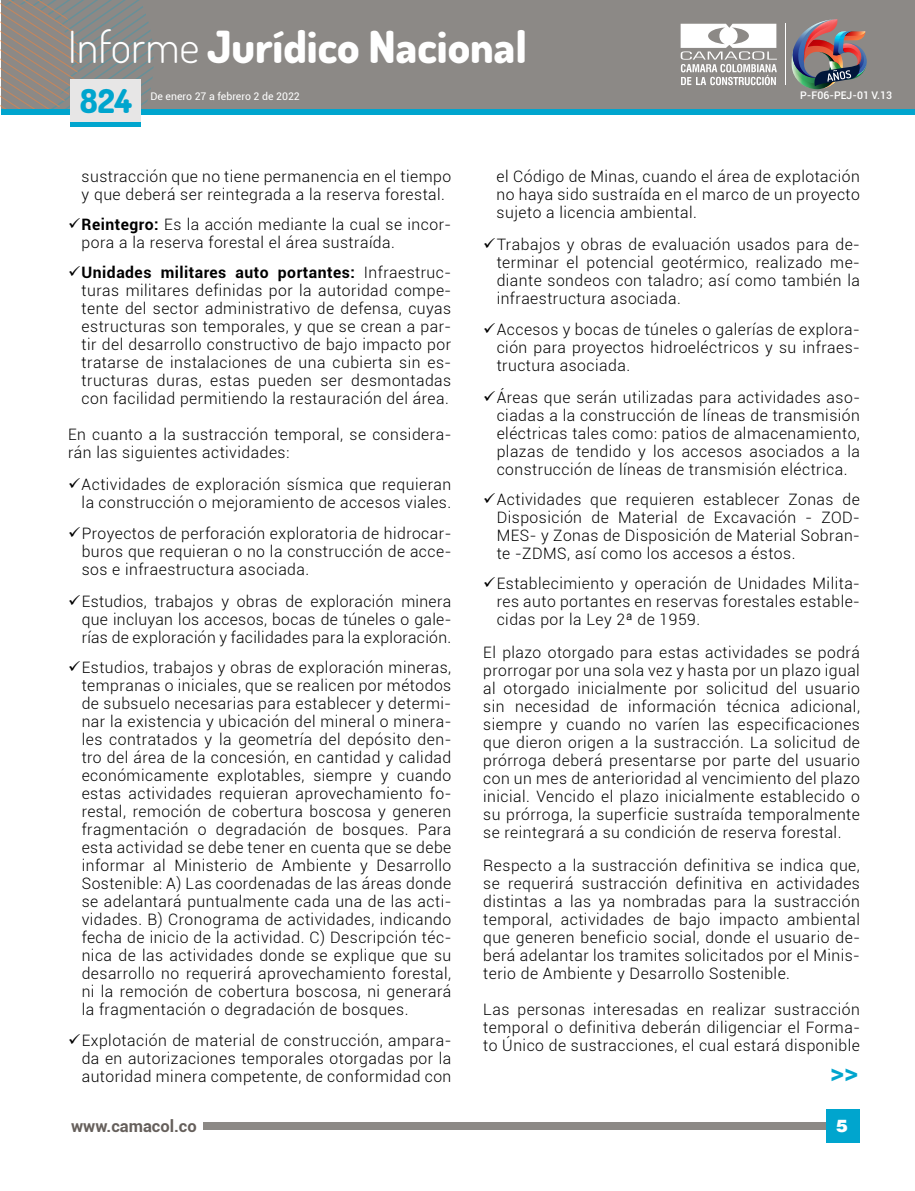
<style>
.page{position:relative;width:915px;height:1191px;background:#fff}
.page>*{position:absolute;margin:0;border:0;box-sizing:border-box;transform-origin:0 0}
.t1{font:800 44.25px "Dosis";color:#fff}
.t2{font:800 33px "Dosis";color:#00a5ce}
.t3{font:700 27px "Roboto";color:#00a5ce}
.t4{font:900 19.5px "Roboto";color:#fff}
.t5{font:900 19.5px "Helvetica";color:#fff}
.t6{font:700 16.5px "Roboto";color:#66605c}
.t7{font:300 15.75px/18px "Roboto";letter-spacing:.03em;color:#000;text-align:justify}
.t8{font:10.5px "Roboto";color:#fff}
.t9{font:500 10.5px "Roboto";color:#fff}
.s1{font-weight:300}
.s2{font-weight:700}
</style>
<div class="page">
<div style="left:203px;top:1122px;width:655px;height:7px;background:#8c8986"></div>
<div style="left:825px;top:1109px;width:33px;height:34px;background:#00a5ce"></div>
<div style="left:1px;top:0;width:913px;height:108px;background:#8c8986"></div>
<div style="left:1px;top:109px;width:913px;height:5px;background:#00a5ce"></div>
<svg style="left:1px;top:0;width:158px;height:109px"></svg>
<div style="left:70px;top:122px;width:70px;height:5px;background:#00a5ce"></div>
<div style="left:70px;top:79px;width:70px;height:43px;background:#e7e6e6"></div>
<img style="left:791px;top:19px;width:75px;height:70px">
<svg style="left:680px;top:24px;width:96px;height:61px"></svg>
<hr style="left:785px;top:24px;width:1px;height:61px;background:#fff">
<h1 class="t1" style="left:68px;top:18px;width:460px"><span class="s1">Informe</span> Jurídico Nacional</h1>
<h2 class="t2" style="left:80px;top:80px;width:53px">824</h2>
<p class="t8" style="left:150px;top:89px;width:151px">De enero 27 a febrero 2 de 2022</p>
<p class="t9" style="left:800px;top:87px;width:93px">P-F06-PEJ-01 V.13</p>
<p class="t7" style="left:82px;top:167px;width:371px">sustracción que no tiene permanencia en el tiempo y que deberá ser reintegrada a la reserva forestal.</p>
<p class="t7" style="left:82px;top:215px;width:371px;text-indent:-14px">✓<span class="s2">Reintegro:</span> Es la acción mediante la cual se incor&shy;pora a la reserva forestal el área sustraída.</p>
<p class="t7" style="left:82px;top:263px;width:371px;text-indent:-14px">✓<span class="s2">Unidades militares auto portantes:</span> Infraestruc&shy;turas militares definidas por la autoridad compe&shy;tente del sector administrativo de defensa, cuyas estructuras son temporales, y que se crean a par&shy;tir del desarrollo constructivo de bajo impacto por tratarse de instalaciones de una cubierta sin es&shy;tructuras duras, estas pueden ser desmontadas con facilidad permitiendo la restauración del área.</p>
<p class="t7" style="left:68px;top:425px;width:384px">En cuanto a la sustracción temporal, se considera&shy;rán las siguientes actividades:</p>
<p class="t7" style="left:68px;top:474px;width:384px;text-align:right">✓Actividades de exploración sísmica que requieran la construcción o mejoramiento de accesos viales.</p>
<p class="t7" style="left:82px;top:524px;width:371px;text-indent:-14px">✓Proyectos de perforación exploratoria de hidrocar&shy;buros que requieran o no la construcción de acce&shy;sos e infraestructura asociada.</p>
<p class="t7" style="left:82px;top:591px;width:371px;text-indent:-14px">✓Estudios, trabajos y obras de exploración minera que incluyan los accesos, bocas de túneles o gale&shy;rías de exploración y facilidades para la exploración.</p>
<p class="t7" style="left:82px;top:657px;width:371px;text-indent:-14px">✓Estudios, trabajos y obras de exploración mineras, tempranas o iniciales, que se realicen por métodos de subsuelo necesarias para establecer y determi&shy;nar la existencia y ubicación del mineral o minera&shy;les contratados y la geometría del depósito den&shy;tro del área de la concesión, en cantidad y calidad económicamente explotables, siempre y cuando estas actividades requieran aprovechamiento fo&shy;restal, remoción de cobertura boscosa y generen fragmentación o degradación de bosques. Para esta actividad se debe tener en cuenta que se debe informar al Ministerio de Ambiente y Desarrollo Sostenible: A) Las coordenadas de las áreas donde se adelantará puntualmente cada una de las acti&shy;vidades. B) Cronograma de actividades, indicando fecha de inicio de la actividad. C) Descripción téc&shy;nica de las actividades donde se explique que su desarrollo no requerirá aprovechamiento forestal, ni la remoción de cobertura boscosa, ni generará la fragmentación o degradación de bosques.</p>
<p class="t7" style="left:82px;top:1031px;width:371px;text-indent:-14px">✓Explotación de material de construcción, ampara&shy;da en autorizaciones temporales otorgadas por la autoridad minera competente, de conformidad con</p>
<p class="t7" style="left:496px;top:167px;width:364px">el Código de Minas, cuando el área de explotación no haya sido sustraída en el marco de un proyecto sujeto a licencia ambiental.</p>
<p class="t7" style="left:496px;top:234px;width:364px;text-indent:-14px">✓Trabajos y obras de evaluación usados para de&shy;terminar el potencial geotérmico, realizado me&shy;diante sondeos con taladro; así como también la infraestructura asociada.</p>
<p class="t7" style="left:496px;top:320px;width:364px;text-indent:-14px">✓Accesos y bocas de túneles o galerías de explora&shy;ción para proyectos hidroeléctricos y su infraes&shy;tructura asociada.</p>
<p class="t7" style="left:496px;top:387px;width:364px;text-indent:-14px">✓Áreas que serán utilizadas para actividades aso&shy;ciadas a la construcción de líneas de transmisión eléctricas tales como: patios de almacenamiento, plazas de tendido y los accesos asociados a la construcción de líneas de transmisión eléctrica.</p>
<p class="t7" style="left:496px;top:489px;width:364px;text-indent:-14px">✓Actividades que requieren establecer Zonas de Disposición de Material de Excavación - ZOD-MES- y Zonas de Disposición de Material Sobran&shy;te -ZDMS, así como los accesos a éstos.</p>
<p class="t7" style="left:496px;top:573px;width:364px;text-indent:-14px">✓Establecimiento y operación de Unidades Milita&shy;res auto portantes en reservas forestales estable&shy;cidas por la Ley 2ª de 1959.</p>
<p class="t7" style="left:483px;top:642px;width:378px">El plazo otorgado para estas actividades se podrá prorrogar por una sola vez y hasta por un plazo igual al otorgado inicialmente por solicitud del usuario sin necesidad de información técnica adicional, siempre y cuando no varíen las especificaciones que dieron origen a la sustracción. La solicitud de prórroga deberá presentarse por parte del usuario con un mes de anterioridad al vencimiento del plazo inicial. Vencido el plazo inicialmente establecido o su prórroga, la superficie sustraída temporalmente se reintegrará a su condición de reserva forestal.</p>
<p class="t7" style="left:483px;top:855px;width:378px">Respecto a la sustracción definitiva se indica que, se requerirá sustracción definitiva en actividades distintas a las ya nombradas para la sustracción temporal, actividades de bajo impacto ambiental que generen beneficio social, donde el usuario de&shy;berá adelantar los tramites solicitados por el Minis&shy;terio de Ambiente y Desarrollo Sostenible.</p>
<p class="t7" style="left:483px;top:999px;width:378px">Las personas interesadas en realizar sustracción temporal o definitiva deberán diligenciar el Forma&shy;to Único de sustracciones, el cual estará disponible</p>
<h3 class="t3" style="left:829px;top:1052px;width:30px">&gt;&gt;</h3>
<p class="t6" style="left:71px;top:1114px;width:127px">www.camacol.co</p>
<p class="t4" style="left:836px;top:1114px;width:13px">1</p>
<p class="t5" style="left:836px;top:1118px;width:13px">5</p>
</div>
